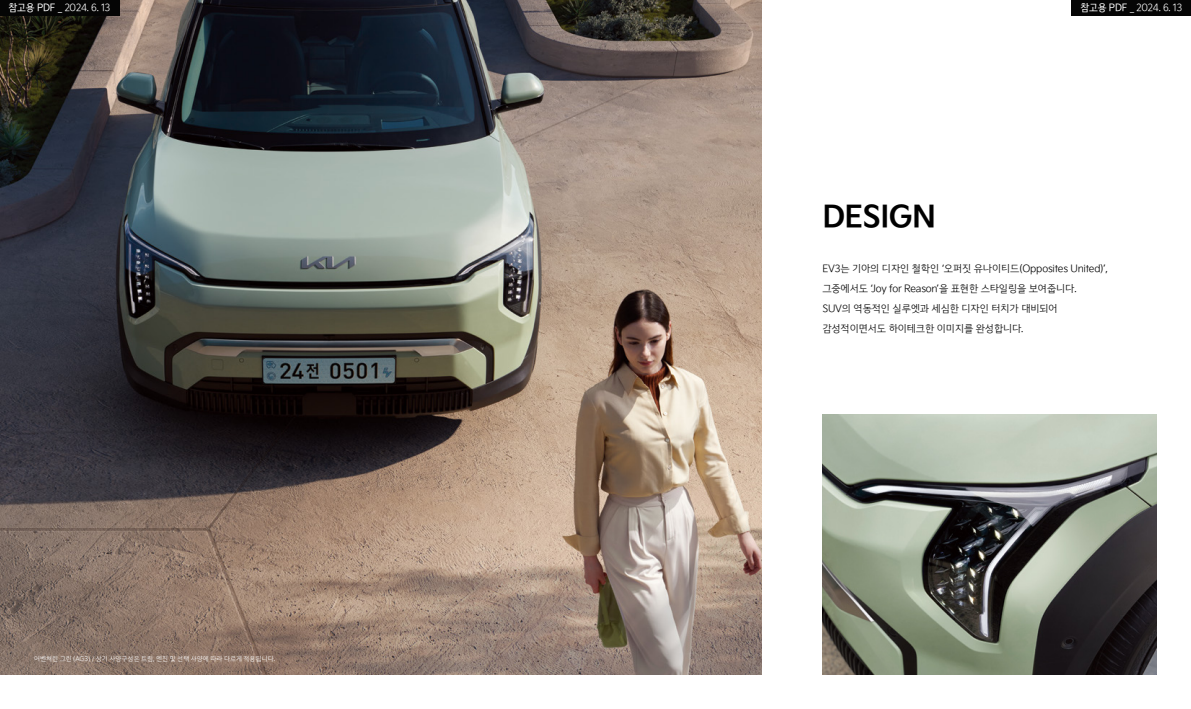
<style>
.page{position:relative;width:1191px;height:709px;background:#fff}
.page>*{position:absolute;margin:0;border:0;box-sizing:border-box;transform-origin:0 0}
.t1{font:30px "Kia Signature OTF Bold";letter-spacing:-.02em;color:#000}
.t2{font:10px/20px "Kia Signature OTF Light";letter-spacing:-.02em;color:#000}
.t3{font:10px "Kia Signature OTF Light";letter-spacing:-.02em;color:#fff;scale:.95 1}
.t4{font:6.5px "Kia Signature OTF Light";color:#fff}
.s1{font-family:"Kia Signature OTF Regular"}
</style>
<div class="page">
<img style="left:0;top:0;width:761px;height:675px">
<img style="left:822px;top:414px;width:335px;height:261px">
<div style="left:0;top:0;width:119px;height:16px;background:#050505"></div>
<div style="left:1071px;top:0;width:120px;height:16px;background:#050505"></div>
<p class="t3" style="left:9px;top:0;width:109px"><span class="s1">참고용 PDF</span> _ 2024. 6. 13</p>
<p class="t3" style="left:1080px;top:0;width:109px"><span class="s1">참고용 PDF</span> _ 2024. 6. 13</p>
<h1 class="t1" style="left:822px;top:193px;width:115px">DESIGN</h1>
<p class="t4" style="left:34px;top:654px;width:243px">어벤쳐린 그린 (AG3) / 상기 사양구성은 트림, 엔진 및 선택 사양에 따라 다르게 적용됩니다.</p>
<p class="t2" style="left:822px;top:258px;width:287px">EV3는 기아의 디자인 철학인 ‘오퍼짓 유나이티드(Opposites United)’, 그중에서도 ‘Joy for Reason’을 표현한 스타일링을 보여줍니다.<br>SUV의 역동적인 실루엣과 세심한 디자인 터치가 대비되어 감성적이면서도 하이테크한 이미지를 완성합니다.</p>
</div>
